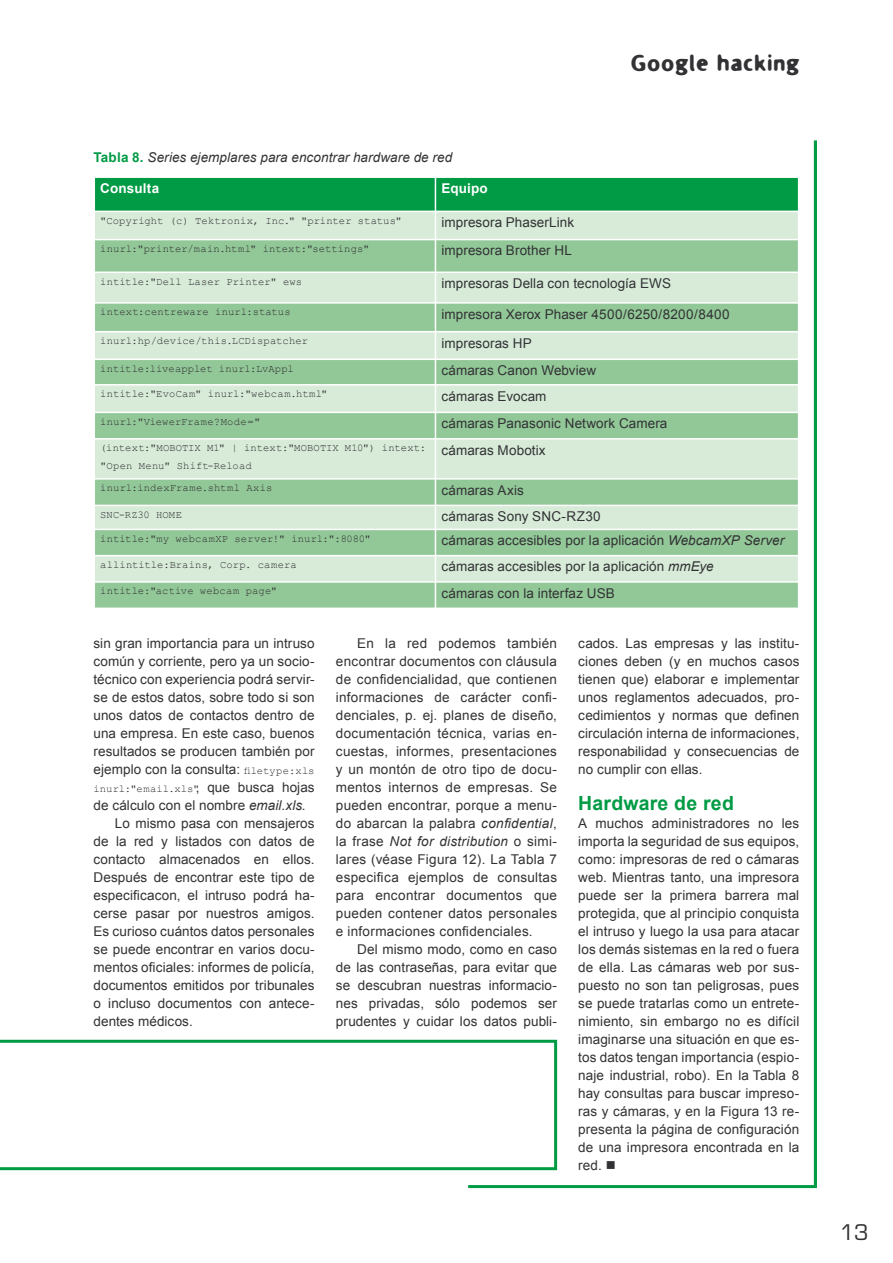
<style>
.page{position:relative;width:893px;height:1263px;background:#fff}
.page>*{position:absolute;margin:0;border:0;box-sizing:border-box;transform-origin:0 0}
.t1{font:21px "EFN Wet Letters";letter-spacing:.05em;color:#323235;scale:1.1 1}
.t2{font:21px "Euromode";color:#323235}
.t3{font:700 19.5px "Arial";letter-spacing:.01em;color:#009b44}
.t4{font:13.5px/18px "Arial";letter-spacing:.005em;color:#323235;text-align:justify}
.t5{font:italic 13.5px "Arial";letter-spacing:.005em;color:#323235}
.t6{font:700 13.5px "Arial";letter-spacing:.01em;color:#fff}
.t7{font:10.5px/18px "Courier New";letter-spacing:.01em;color:#323235}
.s1{font-weight:700;font-style:normal;color:#009b44}
.s2{font-style:italic}
.s3{font-family:"Courier New";font-size:10.5px}
.s4{font-family:"Arial";font-size:13.5px}
</style>
<div class="page">
<hr style="left:468px;top:1185px;width:349px;height:3px;background:#009b44">
<hr style="left:814px;top:140px;width:3px;height:1046px;background:#009b44">
<svg style="left:95px;top:240px;width:703px;height:368px;background:#b3d9b6"></svg>
<svg style="left:95px;top:177px;width:703px;height:62px;background:#67c18b"></svg>
<hr style="left:435px;top:240px;width:1px;height:32px;background:#fff">
<hr style="left:94px;top:272px;width:342px;height:1px;background:#fff">
<hr style="left:436px;top:272px;width:363px;height:1px;background:#fff">
<hr style="left:94px;top:302px;width:342px;height:2px;background:#fff">
<hr style="left:436px;top:302px;width:363px;height:2px;background:#fff">
<hr style="left:94px;top:331px;width:342px;height:1px;background:#fff">
<hr style="left:436px;top:331px;width:363px;height:1px;background:#fff">
<hr style="left:94px;top:358px;width:342px;height:2px;background:#fff">
<hr style="left:436px;top:358px;width:363px;height:2px;background:#fff">
<hr style="left:94px;top:384px;width:342px;height:2px;background:#fff">
<hr style="left:436px;top:384px;width:363px;height:2px;background:#fff">
<hr style="left:94px;top:412px;width:342px;height:1px;background:#fff">
<hr style="left:436px;top:412px;width:363px;height:1px;background:#fff">
<svg style="left:435px;top:273px;width:1px;height:165px"></svg>
<hr style="left:94px;top:438px;width:342px;height:2px;background:#fff">
<hr style="left:436px;top:438px;width:363px;height:2px;background:#fff">
<hr style="left:435px;top:440px;width:1px;height:38px;background:#fff">
<hr style="left:94px;top:478px;width:342px;height:2px;background:#fff">
<hr style="left:436px;top:478px;width:363px;height:2px;background:#fff">
<hr style="left:94px;top:505px;width:342px;height:1px;background:#fff">
<hr style="left:436px;top:505px;width:363px;height:1px;background:#fff">
<hr style="left:94px;top:529px;width:342px;height:1px;background:#fff">
<hr style="left:436px;top:529px;width:363px;height:1px;background:#fff">
<hr style="left:94px;top:555px;width:342px;height:1px;background:#fff">
<hr style="left:436px;top:555px;width:363px;height:1px;background:#fff">
<hr style="left:94px;top:581px;width:342px;height:2px;background:#fff">
<hr style="left:436px;top:581px;width:363px;height:2px;background:#fff">
<svg style="left:435px;top:480px;width:1px;height:128px"></svg>
<svg style="left:0;top:1040px;width:557px;height:130px"></svg>
<h1 class="t1" style="left:631px;top:49px;width:155px">Google hacking</h1>
<p class="t5" style="left:94px;top:148px;width:360px"><span class="s1">Tabla 8.</span> Series ejemplares para encontrar hardware de red</p>
<p class="t6" style="left:100px;top:179px;width:60px">Consulta</p>
<p class="t6" style="left:441px;top:179px;width:48px">Equipo</p>
<p class="t7" style="left:100px;top:211px;width:303px">"Copyright (c) Tektronix, Inc." "printer status"</p>
<p class="t4" style="left:441px;top:214px;width:134px">impresora PhaserLink</p>
<p class="t7" style="left:100px;top:239px;width:270px">inurl:"printer/main.html" intext:"settings"</p>
<p class="t4" style="left:441px;top:242px;width:132px">impresora Brother HL</p>
<p class="t7" style="left:100px;top:272px;width:203px">intitle:"Dell Laser Printer" ews</p>
<p class="t4" style="left:441px;top:274px;width:231px">impresoras Della con tecnología EWS</p>
<p class="t7" style="left:100px;top:303px;width:192px">intext:centreware inurl:status</p>
<p class="t4" style="left:441px;top:305px;width:290px">impresora Xerox Phaser 4500/6250/8200/8400</p>
<p class="t7" style="left:100px;top:331px;width:209px">inurl:hp/device/this.LCDispatcher</p>
<p class="t4" style="left:441px;top:334px;width:92px">impresoras HP</p>
<p class="t7" style="left:100px;top:359px;width:195px">intitle:liveapplet inurl:LvAppl</p>
<p class="t4" style="left:441px;top:361px;width:156px">cámaras Canon Webview</p>
<p class="t7" style="left:100px;top:385px;width:229px">intitle:"EvoCam" inurl:"webcam.html"</p>
<p class="t4" style="left:441px;top:387px;width:107px">cámaras Evocam</p>
<p class="t7" style="left:100px;top:412px;width:162px">inurl:"ViewerFrame?Mode="</p>
<p class="t4" style="left:441px;top:415px;width:228px">cámaras Panasonic Network Camera</p>
<p class="t7" style="left:100px;top:439px;width:327px">(intext:"MOBOTIX M1" | intext:"MOBOTIX M10") intext: "Open Menu" Shift-Reload</p>
<p class="t4" style="left:441px;top:441px;width:106px">cámaras Mobotix</p>
<p class="t7" style="left:100px;top:479px;width:174px">inurl:indexFrame.shtml Axis</p>
<p class="t4" style="left:441px;top:481px;width:84px">cámaras Axis</p>
<p class="t7" style="left:100px;top:505px;width:83px">SNC-RZ30 HOME</p>
<p class="t4" style="left:441px;top:508px;width:161px">cámaras Sony SNC-RZ30</p>
<p class="t7" style="left:100px;top:529px;width:272px">intitle:"my webcamXP server!" inurl:":8080"</p>
<p class="t4" style="left:441px;top:532px;width:344px">cámaras accesibles por la aplicación <span class="s2">WebcamXP Server</span></p>
<p class="t7" style="left:100px;top:555px;width:198px">allintitle:Brains, Corp. camera</p>
<p class="t4" style="left:441px;top:558px;width:274px">cámaras accesibles por la aplicación <span class="s2">mmEye</span></p>
<p class="t7" style="left:100px;top:582px;width:178px">intitle:"active webcam page"</p>
<p class="t4" style="left:441px;top:584px;width:175px">cámaras con la interfaz USB</p>
<p class="t4" style="left:94px;top:634px;width:223px">sin gran importancia para un intruso común y corriente, pero ya un socio&shy;técnico con experiencia podrá servir&shy;se de estos datos, sobre todo si son unos datos de contactos dentro de una empresa. En este caso, buenos resultados se producen también por ejemplo con la consulta: <span class="s3">filetype:xls</span></p>
<p class="t7" style="left:93px;top:779px;width:223px">inurl:"email.xls"<span class="s4">, que busca hojas</span></p>
<p class="t4" style="left:94px;top:796px;width:214px">de cálculo con el nombre <span class="s2">email.xls</span>.</p>
<p class="t4" style="left:115px;top:814px;width:201px">Lo mismo pasa con mensajeros</p>
<p class="t4" style="left:94px;top:832px;width:223px">de la red y listados con datos de</p>
<p class="t4" style="left:94px;top:850px;width:223px">contacto almacenados en ellos.</p>
<p class="t4" style="left:94px;top:868px;width:223px">Después de encontrar este tipo de</p>
<p class="t4" style="left:94px;top:886px;width:223px">especificacon, el intruso podrá ha-</p>
<p class="t4" style="left:94px;top:904px;width:223px">cerse pasar por nuestros amigos.</p>
<p class="t4" style="left:94px;top:922px;width:223px">Es curioso cuántos datos personales</p>
<p class="t4" style="left:94px;top:940px;width:223px">se puede encontrar en varios docu-</p>
<p class="t4" style="left:94px;top:958px;width:223px">mentos oficiales: informes de policía,</p>
<p class="t4" style="left:94px;top:976px;width:223px">documentos emitidos por tribunales</p>
<p class="t4" style="left:94px;top:994px;width:223px">o incluso documentos con antece-</p>
<p class="t4" style="left:94px;top:1012px;width:101px">dentes médicos.</p>
<p class="t4" style="left:336px;top:634px;width:223px;text-indent:21px">En la red podemos también encontrar documentos con cláusula de confidencialidad, que contienen informaciones de carácter confi&shy;denciales, p. ej. planes de diseño, documentación técnica, varias en&shy;cuestas, informes, presentaciones y un montón de otro tipo de docu&shy;mentos internos de empresas. Se pueden encontrar, porque a menu&shy;do abarcan la palabra <span class="s2">confidential</span>, la frase <span class="s2">Not for distribution</span> o simi&shy;lares (véase Figura 12). La Tabla 7 especifica ejemplos de consultas para encontrar documentos que pueden contener datos personales e informaciones confidenciales.</p>
<p class="t4" style="left:336px;top:940px;width:223px;text-indent:21px">Del mismo modo, como en caso de las contraseñas, para evitar que se descubran nuestras informacio&shy;nes privadas, sólo podemos ser prudentes y cuidar los datos publi-</p>
<p class="t4" style="left:578px;top:634px;width:223px">cados. Las empresas y las institu&shy;ciones deben (y en muchos casos tienen que) elaborar e implementar unos reglamentos adecuados, pro&shy;cedimientos y normas que definen circulación interna de informaciones, responabilidad y consecuencias de no cumplir con ellas.</p>
<h2 class="t3" style="left:578px;top:790px;width:157px">Hardware de red</h2>
<p class="t4" style="left:578px;top:814px;width:223px">A muchos administradores no les importa la seguridad de sus equipos, como: impresoras de red o cámaras web. Mientras tanto, una impresora puede ser la primera barrera mal protegida, que al principio conquista el intruso y luego la usa para atacar los demás sistemas en la red o fuera de ella. Las cámaras web por sus&shy;puesto no son tan peligrosas, pues se puede tratarlas como un entrete&shy;nimiento, sin embargo no es difícil imaginarse una situación en que es&shy;tos datos tengan importancia (espio&shy;naje industrial, robo). En la Tabla 8 hay consultas para buscar impreso&shy;ras y cámaras, y en la Figura 13 re&shy;presenta la página de configuración de una impresora encontrada en la red. ■</p>
<h1 class="t2" style="left:840px;top:1219px;width:30px">13</h1>
</div>
